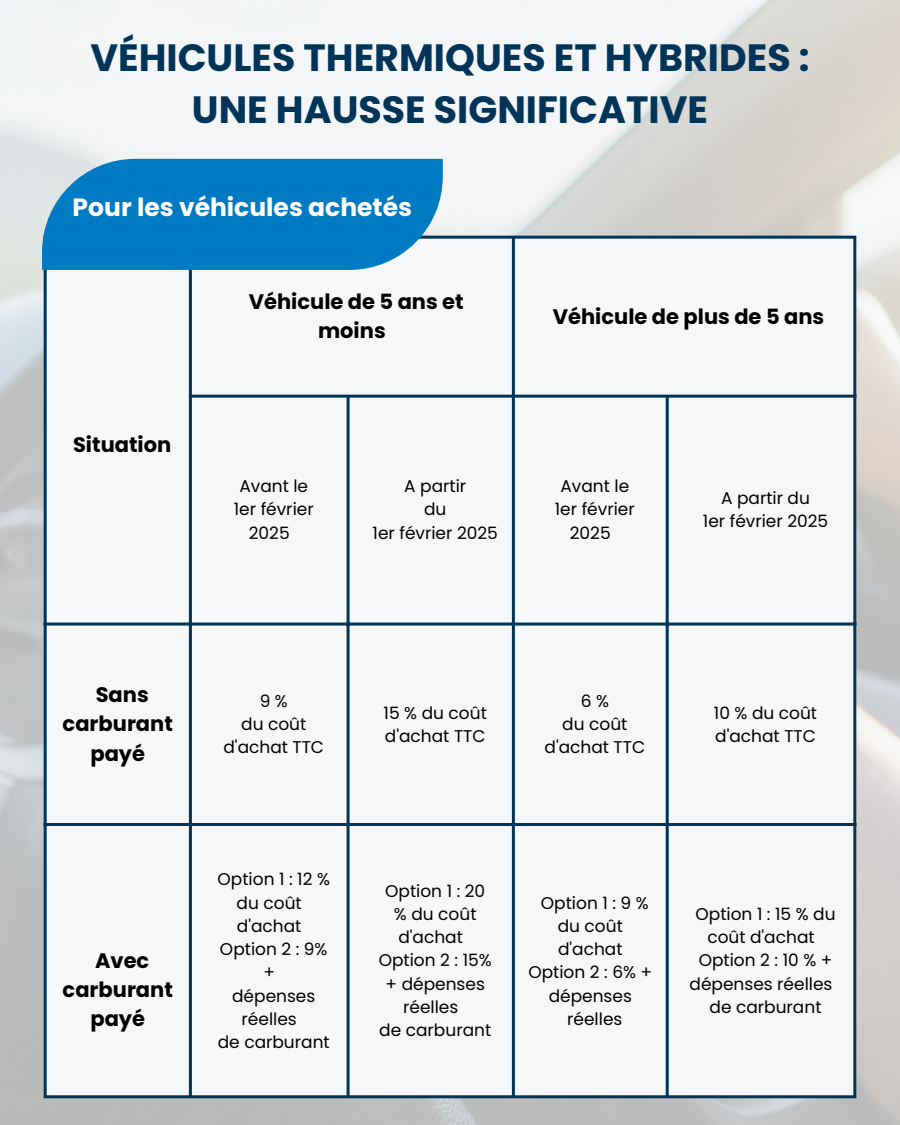
<style>
.page{position:relative;width:900px;height:1125px;background:#fff}
.page>*{position:absolute;margin:0;border:0;box-sizing:border-box;transform-origin:0 0}
.t1{font:700 38px/52.5px "Poppins";color:#003458;text-align:center}
.t2{font:700 25px "Poppins";color:#fff}
.t3{font:700 21px/29.2px "Poppins";color:#000;text-align:center}
.t4{font:17px/23.2px "Poppins";color:#000;text-align:center}
</style>
<div class="page">
<img style="left:0;top:0;width:900px;height:1125px">
<div style="left:47px;top:239px;width:806px;height:856px;background:#f5f7f8"></div>
<hr style="left:44px;top:239px;width:3px;height:856px;background:#003458">
<hr style="left:189px;top:239px;width:3px;height:856px;background:#003458">
<hr style="left:347px;top:398px;width:3px;height:697px;background:#003458">
<hr style="left:512px;top:239px;width:3px;height:856px;background:#003458">
<hr style="left:666px;top:398px;width:3px;height:697px;background:#003458">
<hr style="left:853px;top:239px;width:3px;height:856px;background:#003458">
<hr style="left:44px;top:236px;width:812px;height:3px;background:#003458">
<hr style="left:189px;top:395px;width:667px;height:3px;background:#003458">
<hr style="left:44px;top:623px;width:812px;height:3px;background:#003458">
<hr style="left:44px;top:823px;width:812px;height:3px;background:#003458">
<hr style="left:44px;top:1095px;width:812px;height:3px;background:#003458">
<svg style="left:42px;top:159px;width:401px;height:111px;background:#1383c6"></svg>
<p class="t1" style="left:90px;top:31px;width:721px">VÉHICULES THERMIQUES ET HYBRIDES :<br>UNE HAUSSE SIGNIFICATIVE</p>
<p class="t2" style="left:73px;top:190px;width:341px">Pour les véhicules achetés</p>
<p class="t3" style="left:73px;top:430px;width:100px">Situation</p>
<p class="t3" style="left:249px;top:287px;width:216px">Véhicule de 5 ans et moins</p>
<p class="t4" style="left:239px;top:475px;width:70px">Avant le</p>
<p class="t4" style="left:234px;top:498px;width:81px">1er février<br>2025</p>
<p class="t4" style="left:404px;top:475px;width:64px">A partir</p>
<p class="t4" style="left:424px;top:498px;width:24px">du</p>
<p class="t4" style="left:373px;top:521px;width:127px">1er février 2025</p>
<p class="t3" style="left:553px;top:302px;width:273px">Véhicule de plus de 5 ans</p>
<p class="t4" style="left:560px;top:475px;width:70px">Avant le</p>
<p class="t4" style="left:555px;top:498px;width:81px">1er février<br>2025</p>
<p class="t4" style="left:721px;top:487px;width:90px">A partir du</p>
<p class="t4" style="left:703px;top:510px;width:127px">1er février 2025</p>
<p class="t3" style="left:63px;top:680px;width:112px">Sans carburant payé</p>
<p class="t4" style="left:260px;top:689px;width:30px">9 %</p>
<p class="t4" style="left:241px;top:712px;width:67px">du coût</p>
<p class="t4" style="left:223px;top:735px;width:102px">d'achat TTC</p>
<p class="t3" style="left:63px;top:946px;width:112px">Avec carburant payé</p>
<p class="t4" style="left:218px;top:868px;width:114px">Option 1 : 12 % du coût d'achat</p>
<p class="t4" style="left:220px;top:937px;width:109px">Option 2 : 9% +</p>
<p class="t4" style="left:232px;top:984px;width:85px">dépenses réelles</p>
<p class="t4" style="left:218px;top:1030px;width:113px">de carburant</p>
<p class="t4" style="left:384px;top:701px;width:105px">15 % du coût</p>
<p class="t4" style="left:385px;top:724px;width:102px">d'achat TTC</p>
<p class="t4" style="left:581px;top:689px;width:30px">6 %</p>
<p class="t4" style="left:562px;top:712px;width:67px">du coût</p>
<p class="t4" style="left:545px;top:735px;width:102px">d'achat TTC</p>
<p class="t4" style="left:714px;top:701px;width:105px">10 % du coût</p>
<p class="t4" style="left:715px;top:724px;width:102px">d'achat TTC</p>
<p class="t4" style="left:385px;top:879px;width:102px">Option 1 : 20</p>
<p class="t4" style="left:394px;top:902px;width:84px;text-align:left">% du coût d'achat</p>
<p class="t4" style="left:379px;top:949px;width:114px">Option 2 : 15%</p>
<p class="t4" style="left:386px;top:972px;width:101px">+ dépenses réelles</p>
<p class="t4" style="left:379px;top:1018px;width:113px">de carburant</p>
<p class="t4" style="left:528px;top:891px;width:125px">Option 1 : 9 % du coût d'achat<br>Option 2 : 6% + dépenses</p>
<p class="t4" style="left:567px;top:1007px;width:57px">réelles</p>
<p class="t4" style="left:696px;top:902px;width:142px">Option 1 : 15 % du coût d'achat</p>
<p class="t4" style="left:690px;top:949px;width:144px">Option 2 : 10 % + dépenses réelles</p>
<p class="t4" style="left:710px;top:995px;width:113px">de carburant</p>
</div>
